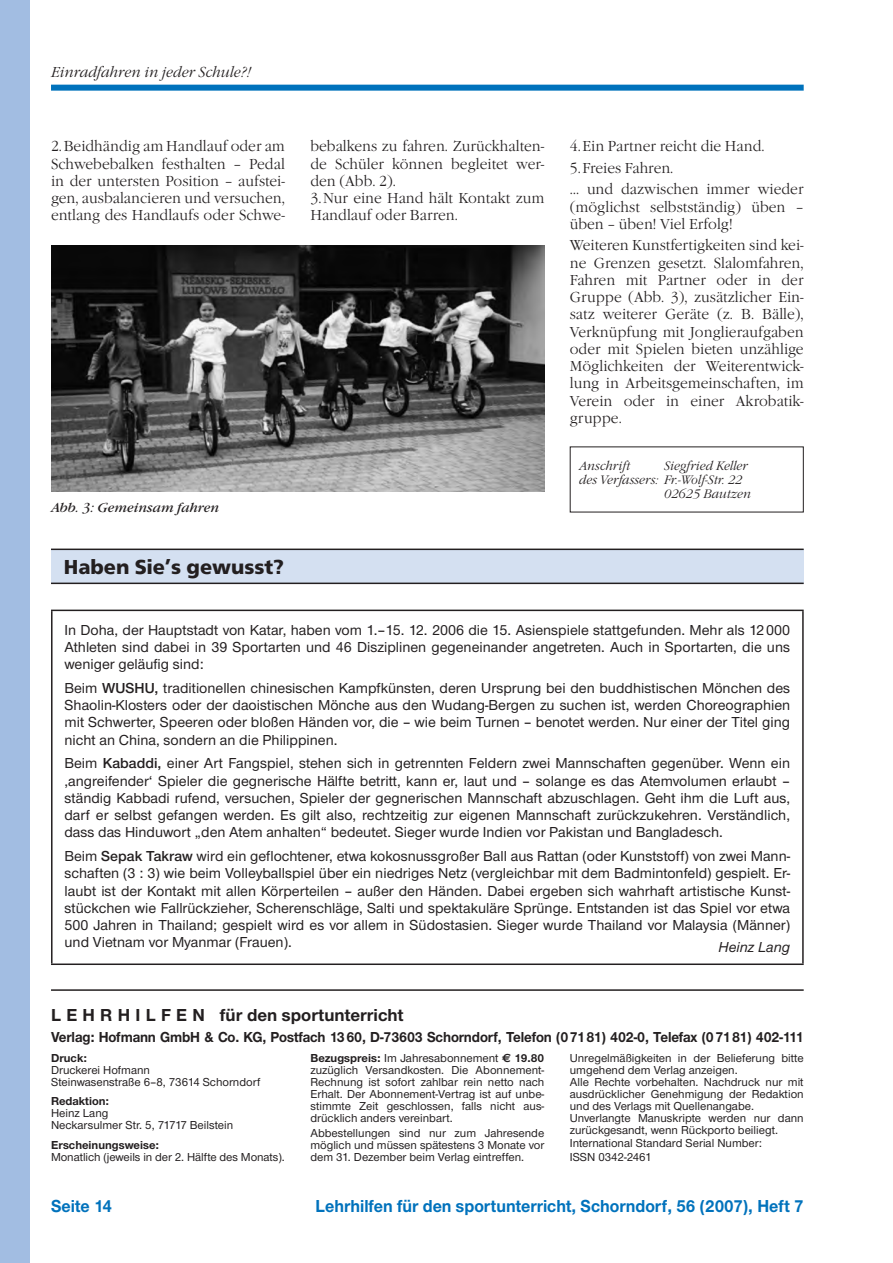
<style>
.page{position:relative;width:893px;height:1263px;background:#fff}
.page>*{position:absolute;margin:0;border:0;box-sizing:border-box;transform-origin:0 0}
.t1{font:700 21px "Frutus T";color:#231f20}
.t2{font:700 18px "Nimbus Sans Novus T";color:#0072bc;scale:.95 1}
.t3{font:700 18px "Nimbus Sans Novus T";color:#231f20}
.t4{font:500 15px/17.2px "Nimbus Sans Novus T";color:#231f20;text-align:justify}
.t5{font:300 15px/17.2px "Garamond Itc T";color:#231f20;scale:.95 1}
.t6{font:700 15px "Nimbus Sans Novus T";letter-spacing:-.01em;color:#231f20;scale:.95 1}
.t7{font:italic 300 15px "Garamond Itc T";color:#231f20;scale:.95 1}
.t8{font:italic 500 15px "Nimbus Sans Novus T";color:#231f20}
.t9{font:italic 13.5px "Garamond Itc T";color:#231f20}
.t10{font:italic 300 12.75px "Garamond Itc T";color:#231f20;scale:.95 1}
.t11{font:500 12px/12px "Nimbus Sans Novus T";color:#231f20}
.s1{font-weight:600}
.s2{font-weight:700}
.s3{font-family:"Euro Sans";font-weight:700}
</style>
<div class="page">
<div style="left:0;top:0;width:30px;height:1263px;background:#a2bde2"></div>
<img style="left:51px;top:245px;width:493px;height:247px">
<hr style="left:51px;top:989px;width:753px;height:2px;background:#231f20">
<div style="left:51px;top:549px;width:753px;height:34px;background:#d4e0f1"></div>
<hr style="left:51px;top:549px;width:753px;height:1px;background:#231f20">
<hr style="left:51px;top:583px;width:753px;height:1px;background:#231f20">
<hr style="left:51px;top:610px;width:753px;height:1px;background:#231f20">
<hr style="left:51px;top:611px;width:2px;height:352px;background:#231f20">
<hr style="left:802px;top:611px;width:2px;height:352px;background:#231f20">
<hr style="left:51px;top:963px;width:753px;height:2px;background:#231f20">
<div style="left:51px;top:85px;width:753px;height:6px;background:#0072bc"></div>
<p class="t7" style="left:51px;top:63px;width:212px">Einradfahren in jeder Schule?!</p>
<p class="t5" style="left:51px;top:138px;width:248px;text-align:justify">2.Beidhändig am Handlauf oder am Schwebebalken festhalten – Pedal in der untersten Position – aufstei&shy;gen, ausbalancieren und versuchen, entlang des Handlaufs oder Schwe-</p>
<p class="t9" style="left:51px;top:500px;width:170px">Abb. 3: Gemeinsam fahren</p>
<p class="t1" style="left:64px;top:555px;width:222px">Haben Sie’s gewusst?</p>
<p class="t5" style="left:310px;top:138px;width:248px">bebalkens zu fahren. Zurückhalten&shy;de Schüler können begleitet wer&shy;den (Abb. 2).<br>3.Nur eine Hand hält Kontakt zum<br>Handlauf oder Barren.</p>
<p class="t5" style="left:570px;top:136px;width:248px;line-height:21.5px">4.Ein Partner reicht die Hand.<br>5.Freies Fahren.<br>… und dazwischen immer wieder</p>
<p class="t5" style="left:570px;top:198px;width:248px">(möglichst selbstständig) üben – üben – üben! Viel Erfolg!</p>
<p class="t5" style="left:570px;top:237px;width:248px;text-align:justify">Weiteren Kunstfertigkeiten sind kei&shy;ne Grenzen gesetzt. Slalomfahren, Fahren mit Partner oder in der Gruppe (Abb. 3), zusätzlicher Ein&shy;satz weiterer Geräte (z. B. Bälle), Verknüpfung mit Jonglieraufgaben oder mit Spielen bieten unzählige Möglichkeiten der Weiterentwick&shy;lung in Arbeitsgemeinschaften, im Verein oder in einer Akrobatik&shy;gruppe.</p>
<p class="t10" style="left:579px;top:458px;width:56px">Anschrift</p>
<p class="t10" style="left:664px;top:458px;width:90px">Siegfried Keller</p>
<p class="t10" style="left:579px;top:472px;width:174px">des Verfassers: Fr.-Wolf-Str. 22</p>
<p class="t10" style="left:664px;top:487px;width:93px">02625 Bautzen</p>
<p class="t4" style="left:64px;top:621px;width:727px">In Doha, der Hauptstadt von Katar, haben vom 1.–15. 12. 2006 die 15. Asienspiele stattgefunden. Mehr als 12000<br>Athleten sind dabei in 39 Sportarten und 46 Disziplinen gegeneinander angetreten. Auch in Sportarten, die uns weniger geläufig sind:</p>
<p class="t4" style="left:64px;top:679px;width:727px">Beim <span class="s1">WUSHU,</span> traditionellen chinesischen Kampfkünsten, deren Ursprung bei den buddhistischen Mönchen des Shaolin-Klosters oder der daoistischen Mönche aus den Wudang-Bergen zu suchen ist, werden Choreographien mit Schwerter, Speeren oder bloßen Händen vor, die – wie beim Turnen – benotet werden. Nur einer der Titel ging nicht an China, sondern an die Philippinen.</p>
<p class="t4" style="left:64px;top:754px;width:727px">Beim <span class="s1">Kabaddi,</span> einer Art Fangspiel, stehen sich in getrennten Feldern zwei Mannschaften gegenüber. Wenn ein ‚angreifender‘ Spieler die gegnerische Hälfte betritt, kann er, laut und – solange es das Atemvolumen erlaubt – ständig Kabbadi rufend, versuchen, Spieler der gegnerischen Mannschaft abzuschlagen. Geht ihm die Luft aus, darf er selbst gefangen werden. Es gilt also, rechtzeitig zur eigenen Mannschaft zurückzukehren. Verständlich, dass das Hinduwort „den Atem anhalten“ bedeutet. Sieger wurde Indien vor Pakistan und Bangladesch.</p>
<p class="t4" style="left:64px;top:847px;width:727px">Beim <span class="s1">Sepak Takraw</span> wird ein geflochtener, etwa kokosnussgroßer Ball aus Rattan (oder Kunststoff) von zwei Mann&shy;schaften (3 : 3) wie beim Volleyballspiel über ein niedriges Netz (vergleichbar mit dem Badmintonfeld) gespielt. Er&shy;laubt ist der Kontakt mit allen Körperteilen – außer den Händen. Dabei ergeben sich wahrhaft artistische Kunst&shy;stückchen wie Fallrückzieher, Scherenschläge, Salti und spektakuläre Sprünge. Entstanden ist das Spiel vor etwa 500 Jahren in Thailand; gespielt wird es vor allem in Südostasien. Sieger wurde Thailand vor Malaysia (Männer) und Vietnam vor Myanmar (Frauen).</p>
<p class="t8" style="left:719px;top:938px;width:73px">Heinz Lang</p>
<p class="t3" style="left:51px;top:1004px;width:354px">L E H R H I L F E N für den sportunterricht</p>
<p class="t6" style="left:51px;top:1028px;width:794px">Verlag: Hofmann GmbH &amp; Co. KG, Postfach 1360, D-73603 Schorndorf, Telefon (07181) 402-0, Telefax (07181) 402-111</p>
<p class="t11" style="left:51px;top:1052px;width:211px"><span class="s2">Druck:<br></span>Druckerei Hofmann<br>Steinwasenstraße 6–8, 73614 Schorndorf</p>
<p class="t11" style="left:51px;top:1095px;width:184px"><span class="s2">Redaktion:<br></span>Heinz Lang<br>Neckarsulmer Str. 5, 71717 Beilstein</p>
<p class="t11" style="left:51px;top:1139px;width:235px"><span class="s2">Erscheinungsweise:<br></span>Monatlich (jeweils in der 2. Hälfte des Monats).</p>
<p class="t11" style="left:310px;top:1052px;width:235px;text-align:justify"><span class="s2">Bezugspreis:</span> Im Jahresabonnement <span class="s3">E</span> <span class="s2">19.80 </span>zuzüglich Versandkosten. Die Abonnement-Rechnung ist sofort zahlbar rein netto nach Erhalt. Der Abonnement-Vertrag ist auf unbe&shy;stimmte Zeit geschlossen, falls nicht aus&shy;drücklich anders vereinbart.</p>
<p class="t11" style="left:310px;top:1127px;width:235px;text-align:justify">Abbestellungen sind nur zum Jahresende möglich und müssen spätestens 3 Monate vor dem 31. Dezember beim Verlag eintreffen.</p>
<p class="t11" style="left:570px;top:1052px;width:235px">Unregelmäßigkeiten in der Belieferung bitte umgehend dem Verlag anzeigen.<br>Alle Rechte vorbehalten. Nachdruck nur mit ausdrücklicher Genehmigung der Redaktion und des Verlags mit Quellenangabe.<br>Unverlangte Manuskripte werden nur dann zurückgesandt, wenn Rückporto beiliegt.</p>
<p class="t11" style="left:570px;top:1136px;width:194px;line-height:13.5px">International Standard Serial Number:<br>ISSN 0342-2461</p>
<p class="t2" style="left:51px;top:1195px;width:66px">Seite 14</p>
<p class="t2" style="left:316px;top:1195px;width:515px">Lehrhilfen für den sportunterricht, Schorndorf, 56 (2007), Heft 7</p>
</div>
